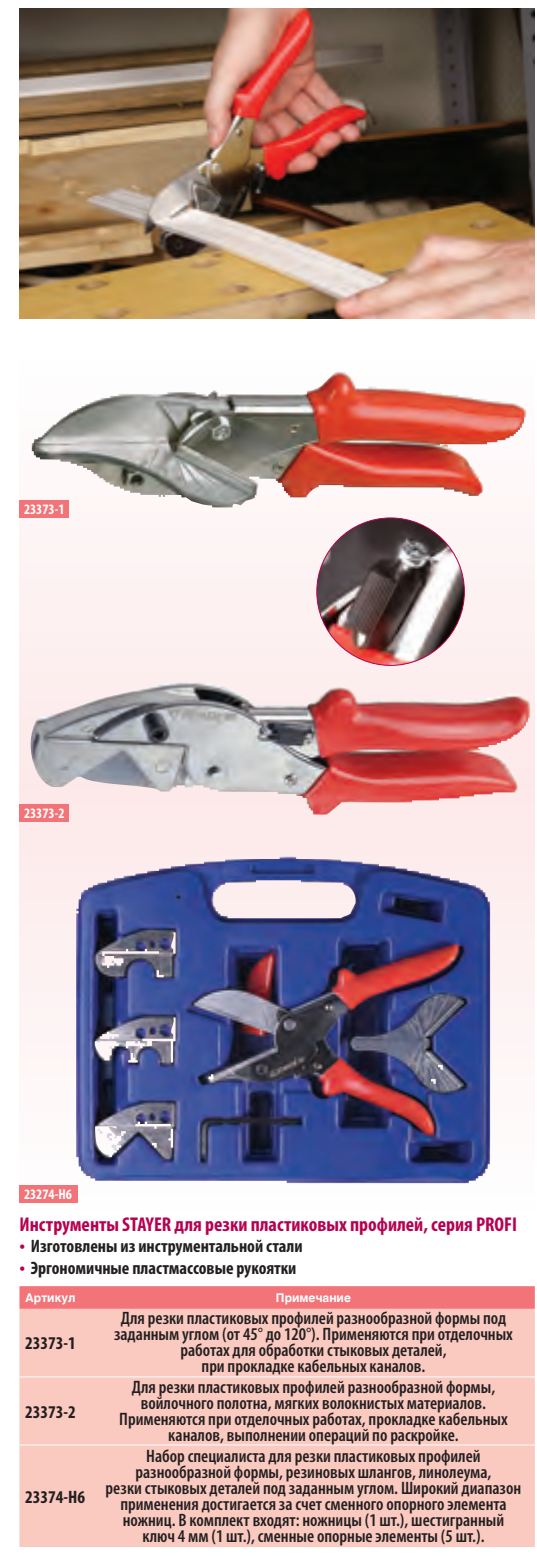
<style>
.page{position:relative;width:537px;height:1568px;background:#fff}
.page>*{position:absolute;margin:0;border:0;box-sizing:border-box;transform-origin:0 0}
.Zagolovok_art_HAND{font:700 condensed 20px "Myriad Pro";color:#b60150}
.Table_Style_HAND{font:600 condensed 18px/16px "Myriad Pro";color:#231f20;text-align:center}
.Text_bullet_HAND{font:700 condensed 18px "Myriad Pro";color:#231f20}
.Table_style_artikul{font:700 condensed 18px "Myriad Pro";color:#231f20}
._7_2_artikul_vinos{font:700 condensed 14.4px "Myriad Pro";color:#fff}
.Table_zagolovok_HAND{font:700 12px "Helios";color:#fff}
.s1{font-size:20px;color:#b60150}
</style>
<div class="page">
<div style="left:19px;top:349px;width:515px;height:865px;background:#fdf2f3"></div>
<div style="left:19px;top:1286px;width:515px;height:22px;background:#f27478"></div>
<div style="left:19px;top:1308px;width:515px;height:239px;background:#fac9bf"></div>
<hr style="left:19px;top:1376px;width:73px;height:1px;background:#fff">
<hr style="left:92px;top:1376px;width:442px;height:1px;background:#fff">
<hr style="left:19px;top:1444px;width:73px;height:1px;background:#fff">
<hr style="left:92px;top:1444px;width:442px;height:1px;background:#fff">
<img style="left:19px;top:8px;width:515px;height:311px">
<img style="left:76px;top:856px;width:414px;height:327px">
<img style="left:30px;top:682px;width:500px;height:132px">
<img style="left:32px;top:372px;width:494px;height:135px">
<img style="left:316px;top:518px;width:148px;height:147px;border-radius:74px">
<div style="left:19px;top:1185px;width:59px;height:18px;background:#f27478"></div>
<div style="left:19px;top:804px;width:50px;height:18px;background:#f27478"></div>
<div style="left:19px;top:500px;width:50px;height:18px;background:#f27478"></div>
<p class="_7_2_artikul_vinos" style="left:24px;top:501px;width:42px">23373-1</p>
<p class="_7_2_artikul_vinos" style="left:24px;top:805px;width:42px">23373-2</p>
<p class="_7_2_artikul_vinos" style="left:24px;top:1186px;width:49px">23274-H6</p>
<p class="Zagolovok_art_HAND" style="left:19px;top:1213px;width:499px">Инструменты STAYER для резки пластиковых профилей, серия PROFI</p>
<p class="Text_bullet_HAND" style="left:19px;top:1236px;width:284px"><span class="s1">•</span> Изготовлены из инструментальной стали</p>
<p class="Text_bullet_HAND" style="left:19px;top:1258px;width:278px"><span class="s1">•</span> Эргономичные пластмассовые рукоятки</p>
<p class="Table_zagolovok_HAND" style="left:25px;top:1291px;width:52px">Артикул</p>
<p class="Table_zagolovok_HAND" style="left:276px;top:1291px;width:76px">Примечание</p>
<p class="Table_style_artikul" style="left:25px;top:1333px;width:52px">23373-1</p>
<p class="Table_Style_HAND" style="left:114px;top:1310px;width:400px">Для резки пластиковых профилей разнообразной формы под заданным углом (от 45° до 120°). Применяются при отделочных работах для обработки стыковых деталей,<br>при прокладке кабельных каналов.</p>
<p class="Table_style_artikul" style="left:25px;top:1401px;width:52px">23373-2</p>
<p class="Table_style_artikul" style="left:25px;top:1487px;width:61px">23374-H6</p>
<p class="Table_Style_HAND" style="left:119px;top:1378px;width:390px">Для резки пластиковых профилей разнообразной формы, войлочного полотна, мягких волокнистых материалов.<br>Применяются при отделочных работах, прокладке кабельных каналов, выполнении операций по раскройке.</p>
<p class="Table_Style_HAND" style="left:106px;top:1447px;width:417px">Набор специалиста для резки пластиковых профилей разнообразной формы, резиновых шлангов, линолеума,<br>резки стыковых деталей под заданным углом. Широкий диапазон применения достигается за счет сменного опорного элемента ножниц. В комплект входят: ножницы (1 шт.), шестигранный ключ 4 мм (1 шт.), сменные опорные элементы (5 шт.).</p>
</div>
